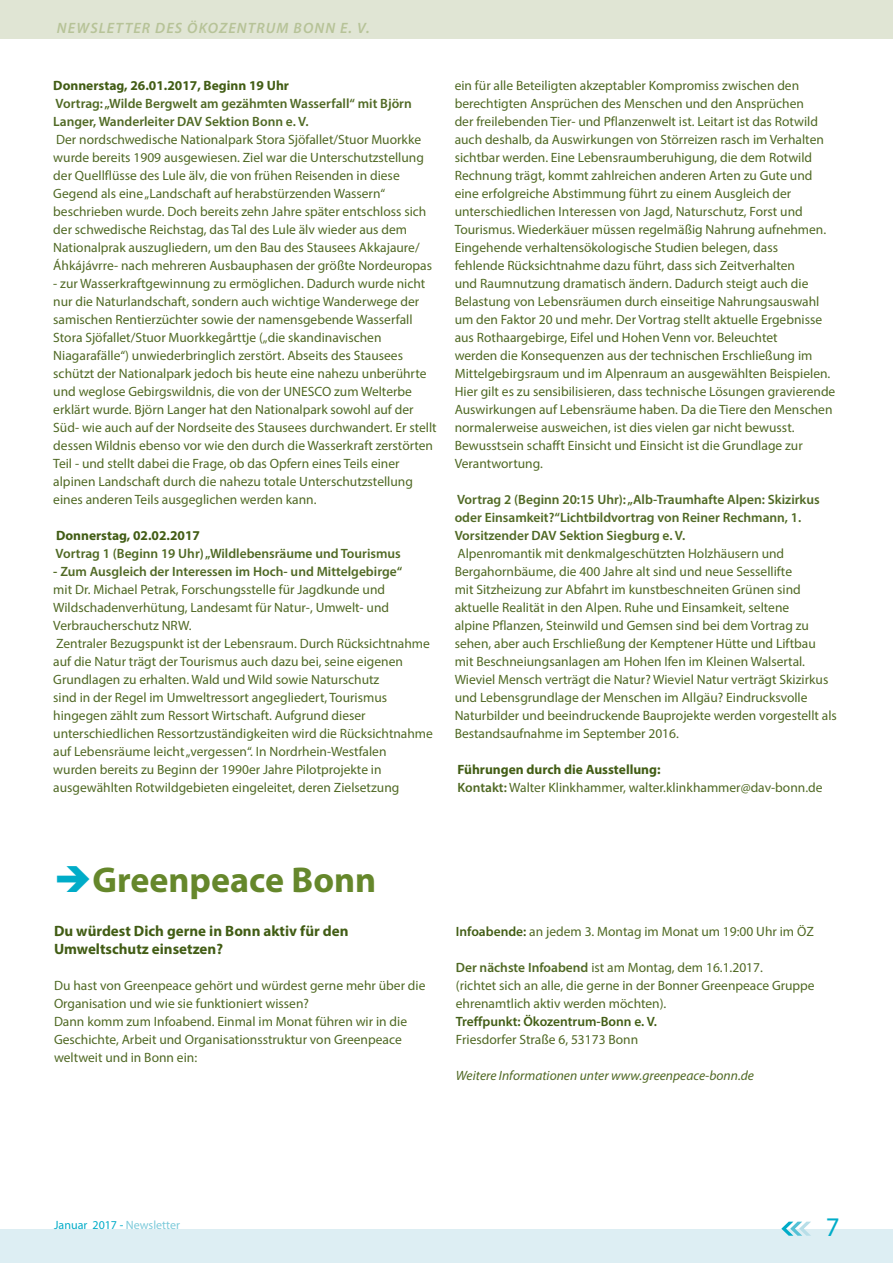
<style>
.page{position:relative;width:893px;height:1263px;background:#fff}
.page>*{position:absolute;margin:0;border:0;box-sizing:border-box;transform-origin:0 0}
.t1{font:700 36px "Myriad Pro";color:#65872b}
.t2{font:27px "Myriad Pro";color:#00acc8}
.t3{font:700 15px/18px "Myriad Pro";color:#425d15}
.t4{font:italic 600 15px "Myriad Pro";letter-spacing:.075em;color:#b7c398}
.t5{font:13.5px/18px "Myriad Pro";color:#506924}
.t6{font:600 13.5px/18px "Myriad Pro";color:#506924}
.t7{font:700 13.5px "Myriad Pro";color:#425d15}
.t8{font:italic 13.5px "Myriad Pro";color:#506924}
.t9{font:600 13.5px "Myriad Pro";color:#425d15}
.t10{font:12px "Myriad Pro";color:#00acc8}
.s1{font-weight:700;color:#425d15}
.s2{font-weight:600}
.s3{color:#00acc8}
.s4{font-weight:600;color:#425d15}
.s5{color:#7ccada}
</style>
<div class="page">
<div style="left:0;top:1229px;width:893px;height:34px;background:#ddeef3"></div>
<svg style="left:781px;top:1221px;width:30px;height:15px"></svg>
<div style="left:0;top:0;width:893px;height:38px;background:#e0e5d4"></div>
<p class="t4" style="left:57px;top:18px;width:314px">NEWSLETTER DES ÖKOZENTRUM BONN E. V.</p>
<p class="t7" style="left:53px;top:77px;width:237px">Donnerstag, 26.01.2017, Beginn 19 Uhr</p>
<p class="t6" style="left:53px;top:94px;width:360px">Vortrag: „Wilde Bergwelt am gezähmten Wasserfall“ mit Björn<br>Langer, Wanderleiter DAV Sektion Bonn e. V.</p>
<p class="t5" style="left:53px;top:130px;width:380px">Der nordschwedische Nationalpark Stora Sjöfallet/Stuor Muorkke wurde bereits 1909 ausgewiesen. Ziel war die Unterschutzstellung der Quellflüsse des Lule älv, die von frühen Reisenden in diese Gegend als eine „Landschaft auf herabstürzenden Wassern“ beschrieben wurde. Doch bereits zehn Jahre später entschloss sich der schwedische Reichstag, das Tal des Lule älv wieder aus dem Nationalprak auszugliedern, um den Bau des Stausees Akkajaure/ Áhkájávrre- nach mehreren Ausbauphasen der größte Nordeuropas</p>
<p class="t5" style="left:53px;top:274px;width:385px">- zur Wasserkraftgewinnung zu ermöglichen. Dadurch wurde nicht nur die Naturlandschaft, sondern auch wichtige Wanderwege der samischen Rentierzüchter sowie der namensgebende Wasserfall Stora Sjöfallet/Stuor Muorkkegårttje („die skandinavischen Niagarafälle“) unwiederbringlich zerstört. Abseits des Stausees schützt der Nationalpark jedoch bis heute eine nahezu unberührte und weglose Gebirgswildnis, die von der UNESCO zum Welterbe erklärt wurde. Björn Langer hat den Nationalpark sowohl auf der Süd- wie auch auf der Nordseite des Stausees durchwandert. Er stellt dessen Wildnis ebenso vor wie den durch die Wasserkraft zerstörten Teil - und stellt dabei die Frage, ob das Opfern eines Teils einer alpinen Landschaft durch die nahezu totale Unterschutzstellung eines anderen Teils ausgeglichen werden kann.</p>
<p class="t7" style="left:56px;top:527px;width:146px">Donnerstag, 02.02.2017</p>
<p class="t6" style="left:56px;top:544px;width:347px">Vortrag 1 (Beginn 19 Uhr) „Wildlebensräume und Tourismus</p>
<p class="t6" style="left:53px;top:562px;width:350px">- Zum Ausgleich der Interessen im Hoch- und Mittelgebirge“</p>
<p class="t5" style="left:53px;top:580px;width:381px">mit Dr. Michael Petrak, Forschungsstelle für Jagdkunde und Wildschadenverhütung, Landesamt für Natur-, Umwelt- und Verbraucherschutz NRW.<br>Zentraler Bezugspunkt ist der Lebensraum. Durch Rücksichtnahme auf die Natur trägt der Tourismus auch dazu bei, seine eigenen Grundlagen zu erhalten. Wald und Wild sowie Naturschutz<br>sind in der Regel im Umweltressort angegliedert, Tourismus hingegen zählt zum Ressort Wirtschaft. Aufgrund dieser unterschiedlichen Ressortzuständigkeiten wird die Rücksichtnahme auf Lebensräume leicht „vergessen“. In Nordrhein-Westfalen wurden bereits zu Beginn der 1990er Jahre Pilotprojekte in ausgewählten Rotwildgebieten eingeleitet, deren Zielsetzung</p>
<p class="t5" style="left:455px;top:76px;width:382px">ein für alle Beteiligten akzeptabler Kompromiss zwischen den berechtigten Ansprüchen des Menschen und den Ansprüchen<br>der freilebenden Tier- und Pflanzenwelt ist. Leitart ist das Rotwild auch deshalb, da Auswirkungen von Störreizen rasch im Verhalten sichtbar werden. Eine Lebensraumberuhigung, die dem Rotwild Rechnung trägt, kommt zahlreichen anderen Arten zu Gute und eine erfolgreiche Abstimmung führt zu einem Ausgleich der unterschiedlichen Interessen von Jagd, Naturschutz, Forst und Tourismus. Wiederkäuer müssen regelmäßig Nahrung aufnehmen.<br>Eingehende verhaltensökologische Studien belegen, dass<br>fehlende Rücksichtnahme dazu führt, dass sich Zeitverhalten<br>und Raumnutzung dramatisch ändern. Dadurch steigt auch die Belastung von Lebensräumen durch einseitige Nahrungsauswahl um den Faktor 20 und mehr. Der Vortrag stellt aktuelle Ergebnisse aus Rothaargebirge, Eifel und Hohen Venn vor. Beleuchtet<br>werden die Konsequenzen aus der technischen Erschließung im Mittelgebirgsraum und im Alpenraum an ausgewählten Beispielen.<br>Hier gilt es zu sensibilisieren, dass technische Lösungen gravierende Auswirkungen auf Lebensräume haben. Da die Tiere den Menschen normalerweise ausweichen, ist dies vielen gar nicht bewusst.<br>Bewusstsein schafft Einsicht und Einsicht ist die Grundlage zur Verantwortung.</p>
<p class="t6" style="left:455px;top:490px;width:367px">Vortrag 2 (Beginn 20:15 Uhr): „Alb-Traumhafte Alpen: Skizirkus oder Einsamkeit?“Lichtbildvortrag von Reiner Rechmann, 1.<br>Vorsitzender DAV Sektion Siegburg e. V.</p>
<p class="t5" style="left:455px;top:544px;width:384px">Alpenromantik mit denkmalgeschützten Holzhäusern und Bergahornbäume, die 400 Jahre alt sind und neue Sessellifte<br>mit Sitzheizung zur Abfahrt im kunstbeschneiten Grünen sind aktuelle Realität in den Alpen. Ruhe und Einsamkeit, seltene<br>alpine Pflanzen, Steinwild und Gemsen sind bei dem Vortrag zu sehen, aber auch Erschließung der Kemptener Hütte und Liftbau mit Beschneiungsanlagen am Hohen Ifen im Kleinen Walsertal.<br>Wieviel Mensch verträgt die Natur? Wieviel Natur verträgt Skizirkus und Lebensgrundlage der Menschen im Allgäu? Eindrucksvolle Naturbilder und beeindruckende Bauprojekte werden vorgestellt als Bestandsaufnahme im September 2016.</p>
<p class="t5" style="left:457px;top:760px;width:367px"><span class="s1">Führungen durch die Ausstellung:<br></span><span class="s2">Kontakt:</span> Walter Klinkhammer, walter.klinkhammer@dav-bonn.de</p>
<h1 class="t1" style="left:54px;top:856px;width:324px"><span class="s3">➔</span>Greenpeace Bonn</h1>
<p class="t3" style="left:54px;top:921px;width:296px">Du würdest Dich gerne in Bonn aktiv für den<br>Umweltschutz einsetzen?</p>
<p class="t5" style="left:54px;top:976px;width:373px">Du hast von Greenpeace gehört und würdest gerne mehr über die Organisation und wie sie funktioniert wissen?<br>Dann komm zum Infoabend. Einmal im Monat führen wir in die Geschichte, Arbeit und Organisationsstruktur von Greenpeace weltweit und in Bonn ein:</p>
<p class="t5" style="left:456px;top:922px;width:359px"><span class="s4">Infoabende:</span> an jedem 3. Montag im Monat um 19:00 Uhr im ÖZ</p>
<p class="t5" style="left:456px;top:958px;width:360px"><span class="s2">Der nächste Infoabend</span> ist am Montag, dem 16.1.2017.<br>(richtet sich an alle, die gerne in der Bonner Greenpeace Gruppe ehrenamtlich aktiv werden möchten).</p>
<p class="t9" style="left:456px;top:1013px;width:203px">Treffpunkt: Ökozentrum-Bonn e. V.</p>
<p class="t5" style="left:456px;top:1030px;width:184px">Friesdorfer Straße 6, 53173 Bonn</p>
<p class="t8" style="left:456px;top:1067px;width:300px">Weitere Informationen unter www.greenpeace-bonn.de</p>
<p class="t10" style="left:54px;top:1218px;width:127px">Januar 2017 - <span class="s5">Newsletter</span></p>
<h2 class="t2" style="left:826px;top:1210px;width:15px">7</h2>
</div>
